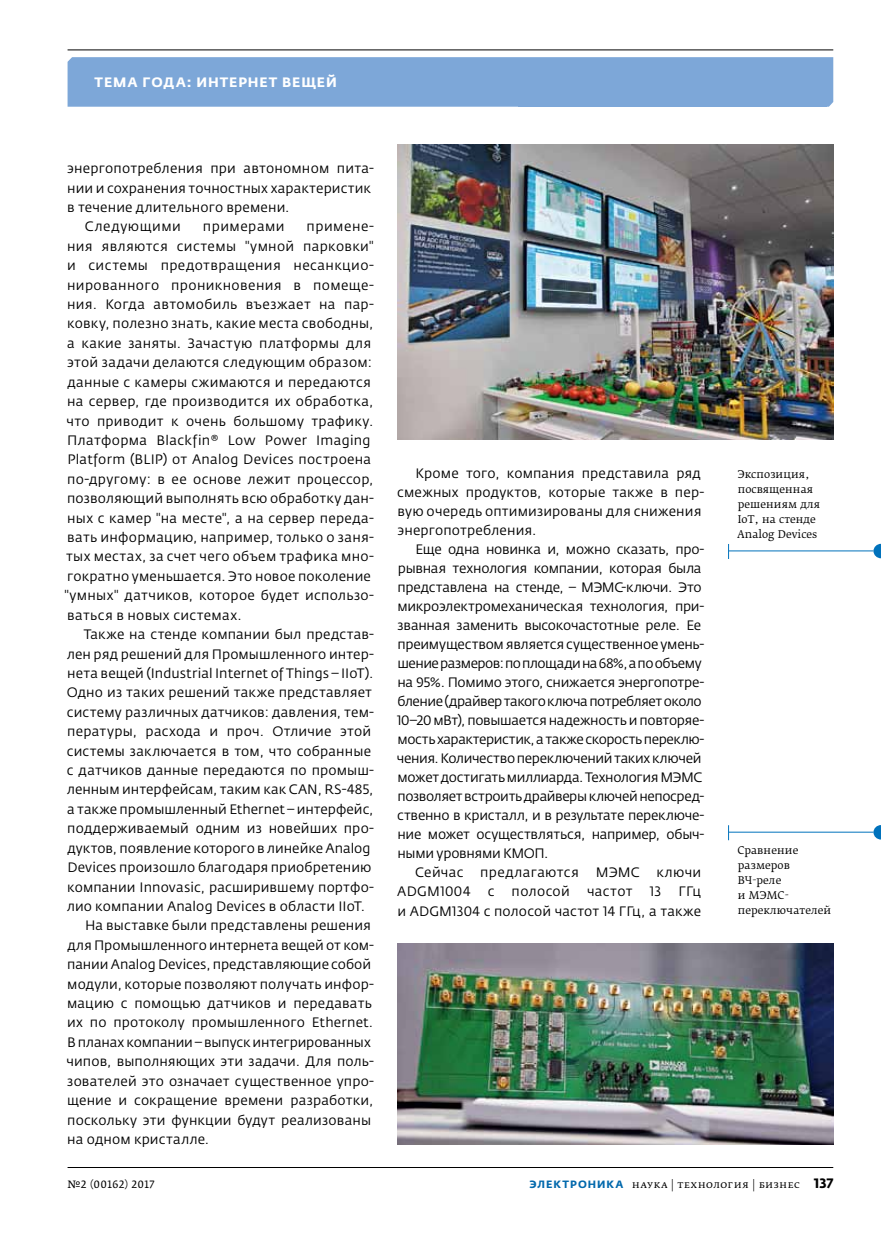
<style>
.page{position:relative;width:881px;height:1234px;background:#fff}
.page>*{position:absolute;margin:0;border:0;box-sizing:border-box;transform-origin:0 0}
.t1{font:13.5px/19.4px "Fedra Sans Pro";letter-spacing:.01em;color:#000}
.t2{font:13.5px/19px "Fedra Sans Pro";letter-spacing:-.02em;color:#000}
.t3{font:13.5px "Fedra Sans Pro";letter-spacing:-.01em;color:#000}
.t4{font:700 13.5px "Fedra Sans Alt Pro";letter-spacing:.06em;color:#fff}
.t5{font:13.5px "Fedra Sans Pro";letter-spacing:.04em;color:#000}
.t6{font:13.5px "Fedra Sans Pro";letter-spacing:.035em;color:#000}
.t7{font:10.5px/15px "Fedra Serif B Pro";color:#000}
.t8{font:10.5px "Fedra Serif B Pro";letter-spacing:.04em;color:#000}
.t9{font:10.5px "Fedra Serif A Pro";letter-spacing:.035em;color:#000}
.s1{font-family:"Fedra Sans Alt Pro";font-weight:700;color:#0068ac}
.s2{font-family:"Fedra Sans Pro";font-weight:700;font-size:13.5px}
</style>
<div class="page">
<div style="left:67px;top:57px;width:765px;height:50px;background:#7da7d8"></div>
<hr style="left:67px;top:49px;width:765px;height:1px;background:#000">
<hr style="left:68px;top:1166px;width:764px;height:1px;background:#000">
<div style="left:518px;top:60px;width:308px;height:46px;background:#7da7d8"></div>
<img style="left:398px;top:943px;width:434px;height:200px">
<svg style="left:873px;top:825px;width:7px;height:15px"></svg>
<hr style="left:728px;top:831px;width:145px;height:1px;background:#0072bc">
<img style="left:398px;top:144px;width:434px;height:295px">
<svg style="left:873px;top:543px;width:7px;height:16px"></svg>
<hr style="left:728px;top:550px;width:145px;height:1px;background:#0072bc">
<p class="t4" style="left:95px;top:74px;width:243px">Тема года: ИНТЕРНЕТ ВЕЩЕЙ</p>
<p class="t1" style="left:67px;top:159px;width:308px">энергопотребления при автономном пита-</p>
<p class="t1" style="left:67px;top:178px;width:305px">нии и сохранения точностных характеристик</p>
<p class="t1" style="left:67px;top:197px;width:224px">в течение длительного времени.</p>
<p class="t5" style="left:85px;top:218px;width:97px">Следующими</p>
<p class="t6" style="left:203px;top:218px;width:83px">примерами</p>
<p class="t1" style="left:64px;top:217px;width:311px;text-indent:242px">примене&shy;ния являются системы "умной парковки" и системы предотвращения несанкцио&shy;нированного проникновения в помеще&shy;ния. Когда автомобиль въезжает на пар&shy;ковку, полезно знать, какие места свободны, а какие заняты. Зачастую платформы для этой задачи делаются следующим образом: данные с камеры сжимаются и передаются на сервер, где производится их обработка, что приводит к очень большому трафику.<br>Платформа Blackfin® Low Power Imaging Platform (BLIP) от Analog Devices построена по-другому: в ее основе лежит процессор, позволяющий выполнять всю обработку дан&shy;ных с камер "на месте", а на сервер переда&shy;вать информацию, например, только о заня&shy;тых местах, за счет чего объем трафика мно&shy;гократно уменьшается. Это новое поколение "умных" датчиков, которое будет использо&shy;ваться в новых системах.</p>
<p class="t1" style="left:84px;top:624px;width:292px">Также на стенде компании был представ-</p>
<p class="t1" style="left:67px;top:644px;width:308px">лен ряд решений для Промышленного интер-</p>
<p class="t1" style="left:67px;top:663px;width:307px">нета вещей (Industrial Internet of Things–IIoT).</p>
<p class="t1" style="left:67px;top:682px;width:306px">Одно из таких решений также представляет</p>
<p class="t1" style="left:67px;top:702px;width:308px">систему различных датчиков: давления, тем-</p>
<p class="t1" style="left:67px;top:721px;width:305px">пературы, расхода и проч. Отличие этой</p>
<p class="t1" style="left:67px;top:741px;width:305px">системы заключается в том, что собранные</p>
<p class="t1" style="left:67px;top:760px;width:308px">с датчиков данные передаются по промыш-</p>
<p class="t1" style="left:67px;top:779px;width:308px">ленным интерфейсам, таким как CAN, RS‑485,</p>
<p class="t1" style="left:67px;top:799px;width:308px">а также промышленный Ethernet–интерфейс,</p>
<p class="t1" style="left:67px;top:818px;width:308px">поддерживаемый одним из новейших про-</p>
<p class="t1" style="left:67px;top:838px;width:304px">дуктов, появление которого в линейке Analog</p>
<p class="t1" style="left:67px;top:857px;width:305px">Devices произошло благодаря приобретению</p>
<p class="t1" style="left:67px;top:876px;width:308px">компании Innovasic, расширившему портфо-</p>
<p class="t1" style="left:67px;top:896px;width:299px">лио компании Analog Devices в области IIoT.</p>
<p class="t1" style="left:85px;top:915px;width:287px">На выставке были представлены решения</p>
<p class="t1" style="left:67px;top:935px;width:308px">для Промышленного интернета вещей от ком-</p>
<p class="t1" style="left:67px;top:954px;width:305px">пании Analog Devices, представляющие собой</p>
<p class="t1" style="left:67px;top:973px;width:308px">модули, которые позволяют получать инфор-</p>
<p class="t1" style="left:67px;top:993px;width:306px">мацию с помощью датчиков и передавать</p>
<p class="t1" style="left:67px;top:1012px;width:307px">их по протоколу промышленного Ethernet.</p>
<p class="t3" style="left:67px;top:1033px;width:305px">В планах компании–выпуск интегрированных</p>
<p class="t1" style="left:66px;top:1051px;width:309px">чипов, выполняющих эти задачи. Для поль-</p>
<p class="t1" style="left:67px;top:1070px;width:308px">зователей это означает существенное упро-</p>
<p class="t1" style="left:67px;top:1090px;width:307px">щение и сокращение времени разработки,</p>
<p class="t1" style="left:67px;top:1109px;width:305px">поскольку эти функции будут реализованы</p>
<p class="t1" style="left:67px;top:1129px;width:143px">на одном кристалле.</p>
<p class="t1" style="left:397px;top:463px;width:308px;text-indent:18px">Кроме того, компания представила ряд смежных продуктов, которые также в пер&shy;вую очередь оптимизированы для снижения энергопотребления.</p>
<p class="t2" style="left:396px;top:539px;width:309px;text-indent:19px">Еще одна новинка и, можно сказать, про&shy;рывная технология компании, которая была представлена на стенде, – МЭМС-ключи. Это микроэлектромеханическая технология, при&shy;званная заменить высокочастотные реле. Ее преимуществом является существенное умень&shy;шение размеров: по площади на 68%, а по объему на 95%. Помимо этого, снижается энергопотре&shy;бление (драйвер такого ключа потребляет около 10–20 мВт), повышается надежность и повторяе&shy;мость характеристик, а также скорость переклю&shy;чения. Количество переключений таких ключей может достигать миллиарда. Технология МЭМС позволяет встроить драйверы ключей непосред&shy;ственно в кристалл, и в результате переключе&shy;ние может осуществляться, например, обыч&shy;ными уровнями КМОП.</p>
<p class="t1" style="left:397px;top:863px;width:305px;text-indent:18px">Сейчас предлагаются МЭМС ключи<br>ADGM1004</p>
<p class="t1" style="left:487px;top:881px;width:8px">с</p>
<p class="t1" style="left:511px;top:881px;width:60px">полосой</p>
<p class="t1" style="left:587px;top:881px;width:47px">частот</p>
<p class="t1" style="left:649px;top:881px;width:13px">13</p>
<p class="t1" style="left:397px;top:882px;width:305px;text-align:right">ГГц<br>и ADGM1304 с полосой частот 14 ГГц, а также</p>
<p class="t7" style="left:737px;top:466px;width:84px">Экспозиция, посвященная решениям для<br>IoT, на стенде<br>Analog Devices</p>
<p class="t7" style="left:737px;top:842px;width:96px">Сравнение размеров<br>ВЧ-реле<br>и МЭМС&shy;переключателей</p>
<p class="t9" style="left:67px;top:1177px;width:88px">№2 (00162) 2017</p>
<p class="t8" style="left:529px;top:1177px;width:305px"><span class="s1">ЭЛЕКТРОНИКА</span> наука | технология | бизнес <span class="s2">137</span></p>
</div>
